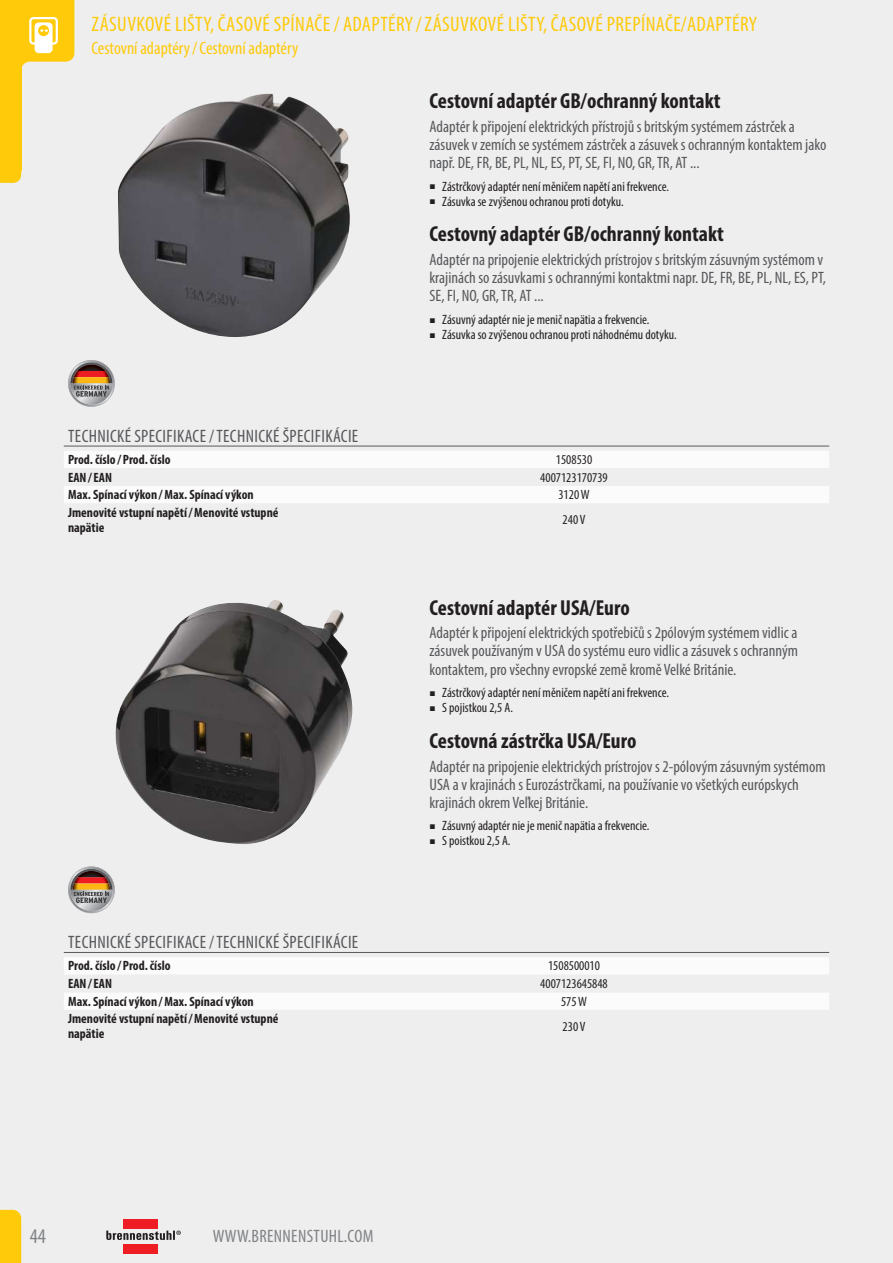
<style>
.page{position:relative;width:893px;height:1263px;background:#fff}
.page>*{position:absolute;margin:0;border:0;box-sizing:border-box;transform-origin:0 0}
.t1{font:700 condensed 21.75px "Myriad Pro";color:#231f20}
.t2{font:condensed 21px "Myriad Pro";letter-spacing:.02em;color:#feca0a}
.t3{font:condensed 21px "Myriad Pro";color:#808285}
.t4{font:condensed 18px "Myriad Pro";letter-spacing:.02em;color:#57585a}
.t5{font:condensed 18px "Myriad Pro";color:#feca0a}
.t6{font:condensed 18px "Myriad Pro";letter-spacing:.02em;color:#808285}
.t7{font:condensed 16.5px/18px "Myriad Pro";color:#57585a}
.t8{font:condensed 13.5px "Myriad Pro";color:#231f20}
.t9{font:700 condensed 13.5px/15px "Myriad Pro";color:#231f20}
.s1{font-family:"Arial";font-stretch:normal;font-size:10.2px}
</style>
<div class="page">
<div style="left:0;top:0;width:892px;height:1263px;background:#eeeeef"></div>
<div style="left:123px;top:1219px;width:35px;height:10px;background:#ee1d23"></div>
<div style="left:123px;top:1243px;width:35px;height:10px;background:#ee1d23"></div>
<svg style="left:106px;top:1230px;width:75px;height:10px"></svg>
<svg style="left:0;top:1210px;width:21px;height:53px"></svg>
<div style="left:0;top:0;width:21px;height:170px;background:#feca0a"></div>
<svg style="left:0;top:170px;width:21px;height:13px"></svg>
<svg style="left:21px;top:0;width:53px;height:70px"></svg>
<div style="left:29px;top:17px;width:29px;height:28px;border:2px solid #fff;border-radius:3px"></div>
<img style="left:118px;top:94px;width:232px;height:243px">
<div style="left:64px;top:451px;width:765px;height:17px;background:#fbfbfb"></div>
<div style="left:64px;top:486px;width:765px;height:17px;background:#fbfbfb"></div>
<hr style="left:64px;top:446px;width:255px;height:1px;background:#57585a">
<hr style="left:319px;top:446px;width:510px;height:1px;background:#57585a">
<svg style="left:68px;top:360px;width:47px;height:47px"></svg>
<img style="left:115px;top:600px;width:238px;height:244px">
<div style="left:64px;top:957px;width:765px;height:17px;background:#fbfbfb"></div>
<div style="left:64px;top:993px;width:765px;height:17px;background:#fbfbfb"></div>
<hr style="left:64px;top:952px;width:255px;height:1px;background:#57585a">
<hr style="left:319px;top:952px;width:510px;height:1px;background:#57585a">
<svg style="left:68px;top:866px;width:47px;height:47px"></svg>
<p class="t2" style="left:92px;top:12px;width:667px">ZÁSUVKOVÉ LIŠTY, ČASOVÉ SPÍNAČE / ADAPTÉRY/ ZÁSUVKOVÉ LIŠTY, ČASOVÉ PREPÍNAČE/ADAPTÉRY</p>
<p class="t5" style="left:91px;top:37px;width:208px">Cestovní adaptéry/ Cestovní adaptéry</p>
<h1 class="t1" style="left:429px;top:87px;width:292px">Cestovní adaptér GB/ochranný kontakt</h1>
<p class="t7" style="left:429px;top:117px;width:398px">Adaptér k připojení elektrických přístrojů s britským systémem zástrček a zásuvek v zemích se systémem zástrček a zásuvek s ochranným kontaktem jako např. DE, FR, BE, PL, NL, ES, PT, SE, FI, NO, GR, TR, AT ...</p>
<p class="t8" style="left:429px;top:178px;width:241px"><span class="s1">■</span> Zástrčkový adaptér není měničem napětí ani frekvence.</p>
<p class="t8" style="left:429px;top:193px;width:196px"><span class="s1">■</span> Zásuvka se zvýšenou ochranou proti dotyku.</p>
<h1 class="t1" style="left:429px;top:221px;width:296px">Cestovný adaptér GB/ochranný kontakt</h1>
<p class="t7" style="left:429px;top:251px;width:398px">Adaptér na pripojenie elektrických prístrojov s britským zásuvným systémom v krajinách so zásuvkami s ochrannými kontaktmi napr. DE, FR, BE, PL, NL, ES, PT,<br>SE, FI, NO, GR, TR, AT ...</p>
<p class="t8" style="left:429px;top:311px;width:222px"><span class="s1">■</span> Zásuvný adaptér nie je menič napätia a frekvencie.</p>
<p class="t8" style="left:429px;top:326px;width:249px"><span class="s1">■</span> Zásuvka so zvýšenou ochranou proti náhodnému dotyku.</p>
<p class="t4" style="left:68px;top:425px;width:292px">TECHNICKÉ SPECIFIKACE / TECHNICKÉ ŠPECIFIKÁCIE</p>
<p class="t9" style="left:68px;top:452px;width:104px">Prod. číslo / Prod. číslo</p>
<p class="t8" style="left:556px;top:451px;width:38px">1508530</p>
<p class="t9" style="left:68px;top:469px;width:46px">EAN/ EAN</p>
<p class="t8" style="left:540px;top:469px;width:69px">4007123170739</p>
<p class="t9" style="left:68px;top:487px;width:187px">Max. Spínací výkon / Max. Spínací výkon</p>
<p class="t8" style="left:558px;top:487px;width:33px">3120 W</p>
<p class="t9" style="left:68px;top:505px;width:212px">Jmenovité vstupní napětí/ Menovité vstupné napätie</p>
<p class="t8" style="left:563px;top:512px;width:24px">240 V</p>
<h1 class="t1" style="left:429px;top:594px;width:202px">Cestovní adaptér USA/Euro</h1>
<p class="t7" style="left:429px;top:624px;width:370px;text-align:justify">Adaptér k připojení elektrických spotřebičů s 2pólovým systémem vidlic a zásuvek používaným v USA do systému euro vidlic a zásuvek s ochranným kontaktem, pro všechny evropské země kromě Velké Británie.</p>
<p class="t8" style="left:429px;top:684px;width:241px"><span class="s1">■</span> Zástrčkový adaptér není měničem napětí ani frekvence.</p>
<p class="t8" style="left:429px;top:699px;width:85px"><span class="s1">■</span> S pojistkou 2,5 A.</p>
<h1 class="t1" style="left:429px;top:727px;width:208px">Cestovná zástrčka USA/Euro</h1>
<p class="t7" style="left:429px;top:757px;width:398px">Adaptér na pripojenie elektrických prístrojov s 2-pólovým zásuvným systémom<br>USA a v krajinách s Eurozástrčkami, na používanie vo všetkých európskych krajinách okrem Veľkej Británie.</p>
<p class="t8" style="left:429px;top:817px;width:222px"><span class="s1">■</span> Zásuvný adaptér nie je menič napätia a frekvencie.</p>
<p class="t8" style="left:429px;top:832px;width:82px"><span class="s1">■</span> S poistkou 2,5 A.</p>
<p class="t4" style="left:68px;top:931px;width:292px">TECHNICKÉ SPECIFIKACE / TECHNICKÉ ŠPECIFIKÁCIE</p>
<p class="t9" style="left:68px;top:958px;width:104px">Prod. číslo / Prod. číslo</p>
<p class="t8" style="left:548px;top:958px;width:53px">1508500010</p>
<p class="t9" style="left:68px;top:976px;width:46px">EAN/ EAN</p>
<p class="t8" style="left:540px;top:975px;width:69px">4007123645848</p>
<p class="t9" style="left:68px;top:993px;width:187px">Max. Spínací výkon / Max. Spínací výkon</p>
<p class="t8" style="left:561px;top:993px;width:28px">575 W</p>
<p class="t9" style="left:68px;top:1011px;width:212px">Jmenovité vstupní napětí/ Menovité vstupné napätie</p>
<p class="t8" style="left:563px;top:1018px;width:24px">230 V</p>
<p class="t3" style="left:30px;top:1224px;width:18px">44</p>
<p class="t6" style="left:213px;top:1225px;width:162px">WWW.BRENNENSTUHL.COM</p>
</div>
